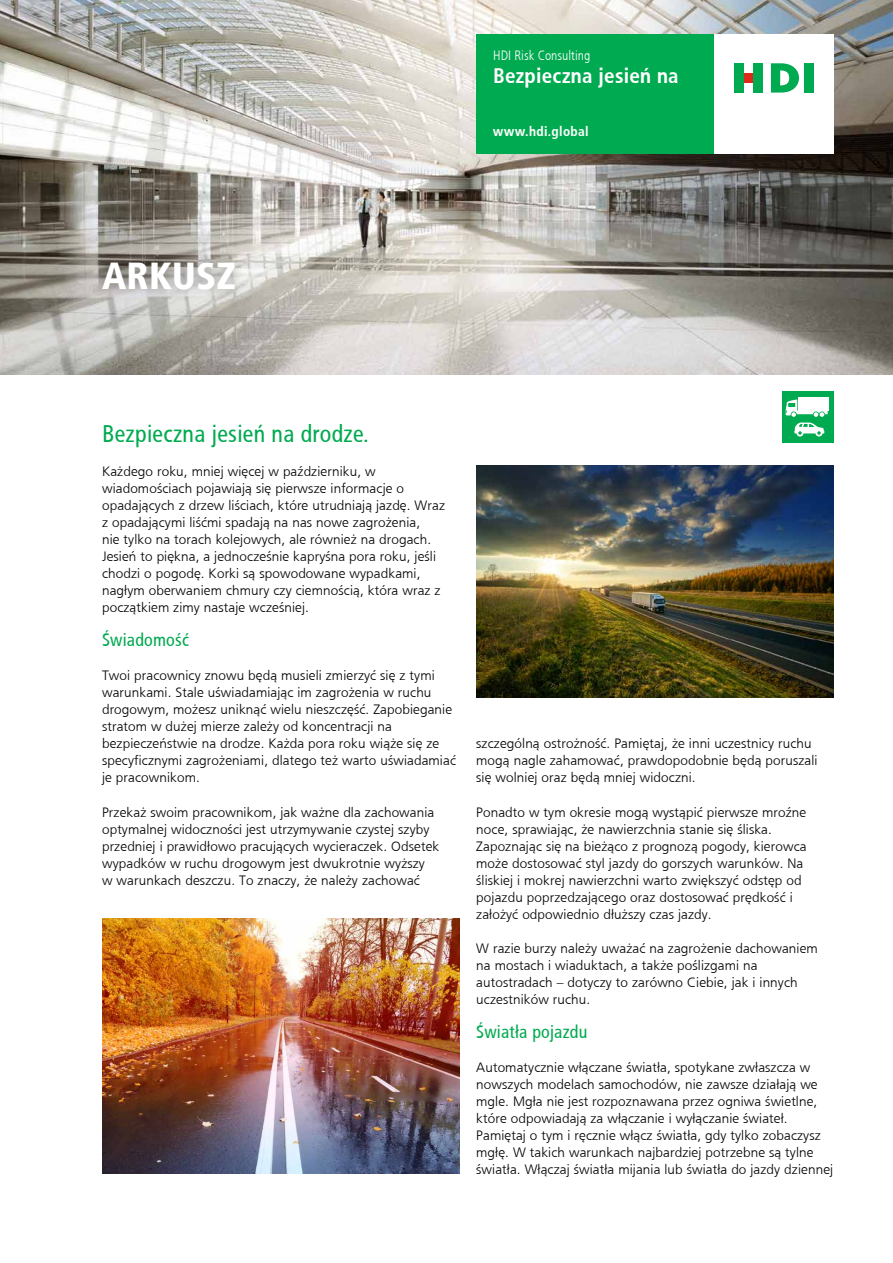
<style>
.page{position:relative;width:893px;height:1263px;background:#fff}
.page>*{position:absolute;margin:0;border:0;box-sizing:border-box;transform-origin:0 0}
.t1{font:37.5px "HDI Gerling Sans Cond Black";letter-spacing:.005em;color:#fff}
.t2{font:24px "HDI Gerling Sans Cond Regular";letter-spacing:.01em;color:#00aa50}
.t3{font:21px "HDI Gerling Sans Cond Bold";letter-spacing:.015em;color:#fff}
.t4{font:18px "HDI Gerling Sans Cond Regular";letter-spacing:.01em;color:#00aa50}
.t5{font:13.5px/17px "HDI Gerling Sans Light";letter-spacing:.01em;color:#000}
.t6{font:13.5px "HDI Gerling Sans Cond Light";color:#fff}
.t7{font:13.5px "HDI Gerling Sans Cond Bold";letter-spacing:.025em;color:#fff}
</style>
<div class="page">
<img style="left:0;top:0;width:893px;height:374px">
<div style="left:476px;top:34px;width:238px;height:119px;background:#00aa50"></div>
<div style="left:714px;top:34px;width:119px;height:119px;background:#fff"></div>
<div style="left:744px;top:73px;width:9px;height:10px;background:#dd2a1b"></div>
<svg style="left:771px;top:63px;width:28px;height:30px"></svg>
<div style="left:804px;top:63px;width:10px;height:30px;background:#00aa50"></div>
<div style="left:753px;top:63px;width:10px;height:30px;background:#00aa50"></div>
<div style="left:734px;top:63px;width:10px;height:30px;background:#00aa50"></div>
<div style="left:782px;top:391px;width:51px;height:52px;background:#00aa50"></div>
<div style="left:798px;top:397px;width:31px;height:13px;background:#fff"></div>
<svg style="left:785px;top:399px;width:43px;height:38px"></svg>
<img style="left:102px;top:918px;width:357px;height:256px">
<img style="left:476px;top:466px;width:357px;height:231px">
<div style="left:90px;top:249px;width:158px;height:54px;background:#000;opacity:.4"></div>
<h1 class="t1" style="left:102px;top:253px;width:135px">ARKUSZ</h1>
<p class="t6" style="left:493px;top:48px;width:99px">HDI Risk Consulting</p>
<h3 class="t3" style="left:493px;top:63px;width:187px">Bezpieczna jesień na</h3>
<p class="t7" style="left:493px;top:124px;width:97px">www.hdi.global</p>
<h2 class="t2" style="left:102px;top:420px;width:268px">Bezpieczna jesień na drodze.</h2>
<p class="t5" style="left:102px;top:463px;width:344px">Każdego roku, mniej więcej w październiku, w wiadomościach pojawiają się pierwsze informacje o opadających z drzew liściach, które utrudniają jazdę. Wraz z opadającymi liśćmi spadają na nas nowe zagrożenia,<br>nie tylko na torach kolejowych, ale również na drogach.<br>Jesień to piękna, a jednocześnie kapryśna pora roku, jeśli chodzi o pogodę. Korki są spowodowane wypadkami, nagłym oberwaniem chmury czy ciemnością, która wraz z początkiem zimy nastaje wcześniej.</p>
<h3 class="t4" style="left:102px;top:630px;width:88px">Świadomość</h3>
<p class="t5" style="left:102px;top:667px;width:355px">Twoi pracownicy znowu będą musieli zmierzyć się z tymi warunkami. Stale uświadamiając im zagrożenia w ruchu drogowym, możesz uniknąć wielu nieszczęść. Zapobieganie stratom w dużej mierze zależy od koncentracji na bezpieczeństwie na drodze. Każda pora roku wiąże się ze specyficznymi zagrożeniami, dlatego też warto uświadamiać je pracownikom.</p>
<p class="t5" style="left:102px;top:803px;width:339px">Przekaż swoim pracownikom, jak ważne dla zachowania optymalnej widoczności jest utrzymywanie czystej szyby przedniej i prawidłowo pracujących wycieraczek. Odsetek wypadków w ruchu drogowym jest dwukrotnie wyższy<br>w warunkach deszczu. To znaczy, że należy zachować</p>
<p class="t5" style="left:476px;top:735px;width:343px">szczególną ostrożność. Pamiętaj, że inni uczestnicy ruchu mogą nagle zahamować, prawdopodobnie będą poruszali się wolniej oraz będą mniej widoczni.</p>
<p class="t5" style="left:476px;top:803px;width:332px">Ponadto w tym okresie mogą wystąpić pierwsze mroźne noce, sprawiając, że nawierzchnia stanie się śliska.<br>Zapoznając się na bieżąco z prognozą pogody, kierowca może dostosować styl jazdy do gorszych warunków. Na śliskiej i mokrej nawierzchni warto zwiększyć odstęp od pojazdu poprzedzającego oraz dostosować prędkość i założyć odpowiednio dłuższy czas jazdy.</p>
<p class="t5" style="left:476px;top:939px;width:343px">W razie burzy należy uważać na zagrożenie dachowaniem na mostach i wiaduktach, a także poślizgami na autostradach – dotyczy to zarówno Ciebie, jak i innych uczestników ruchu.</p>
<h3 class="t4" style="left:476px;top:1021px;width:113px">Światła pojazdu</h3>
<p class="t5" style="left:476px;top:1058px;width:358px">Automatycznie włączane światła, spotykane zwłaszcza w nowszych modelach samochodów, nie zawsze działają we mgle. Mgła nie jest rozpoznawana przez ogniwa świetlne, które odpowiadają za włączanie i wyłączanie świateł.<br>Pamiętaj o tym i ręcznie włącz światła, gdy tylko zobaczysz mgłę. W takich warunkach najbardziej potrzebne są tylne światła. Włączaj światła mijania lub światła do jazdy dziennej</p>
</div>
